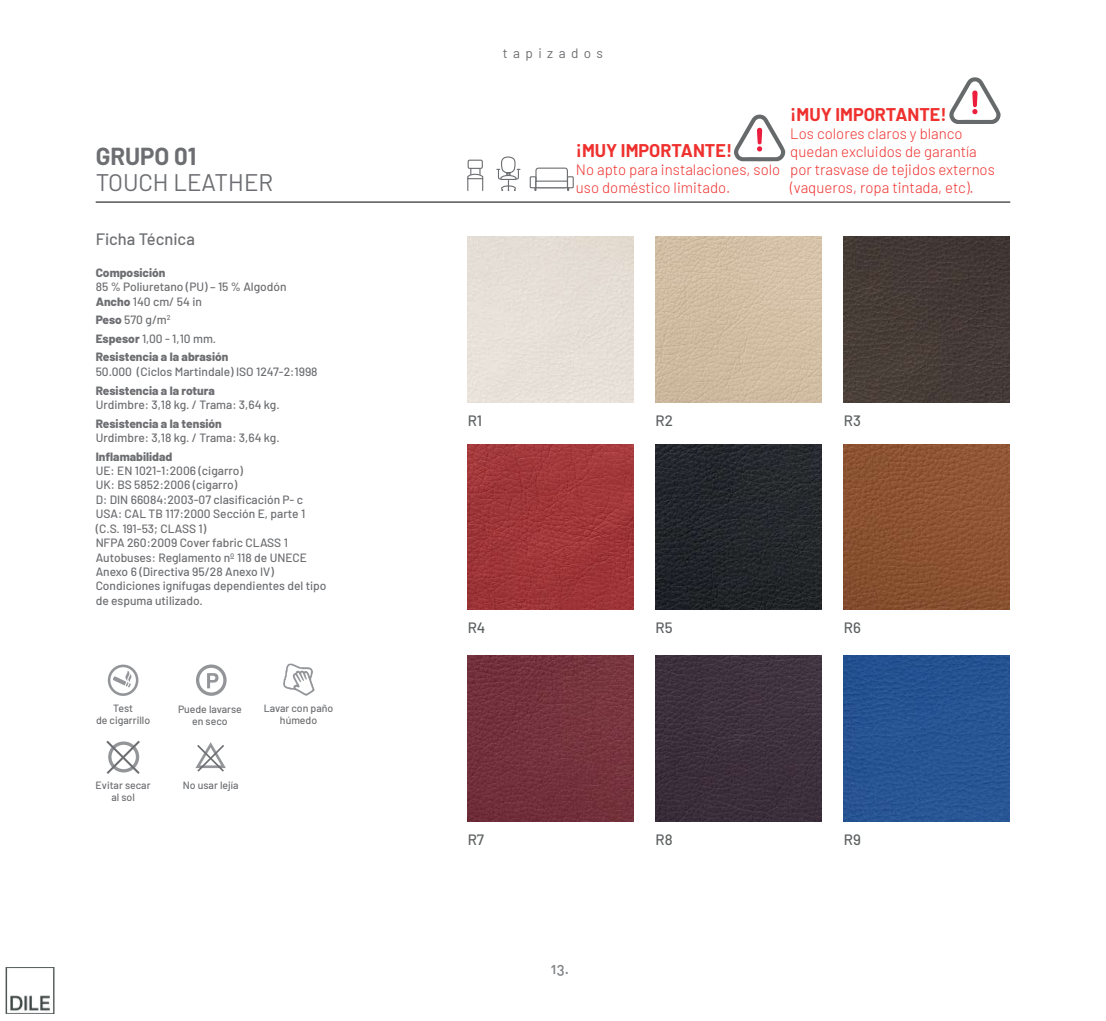
<style>
.page{position:relative;width:1106px;height:1021px;background:#fff}
.page>*{position:absolute;margin:0;border:0;box-sizing:border-box;transform-origin:0 0}
.t1{font:24px "Barlow";color:#6d6e71}
.t2{font:700 24px "Barlow";color:#6d6e71}
.t3{font:700 18px "Barlow";color:#ee312e}
.t4{font:500 16.5px "Barlow";color:#6d6e71}
.t5{font:300 15px/18px "Barlow";color:#ee312e}
.t6{font:500 15px "Barlow";color:#5d6061}
.t7{font:15px "DIN Medium Alternate";color:#808285}
.t8{font:13.5px "Barlow";letter-spacing:.4em;color:#6d6e71}
.t9{font:500 12px/14.4px "Barlow";color:#6d6e71}
.t10{font:800 12px/18.6px "Barlow";color:#6d6e71}
.t11{font:500 10.5px/12px "Barlow";color:#6d6e71;text-align:center}
.s1{font-weight:800}
.s2{font-weight:500}
</style>
<div class="page">
<svg style="left:196px;top:664px;width:31px;height:31px"></svg>
<img style="left:467px;top:655px;width:166px;height:166px">
<img style="left:467px;top:444px;width:166px;height:166px">
<img style="left:655px;top:655px;width:166px;height:166px">
<img style="left:655px;top:236px;width:166px;height:166px">
<img style="left:844px;top:236px;width:165px;height:166px">
<img style="left:655px;top:444px;width:166px;height:166px">
<img style="left:844px;top:444px;width:165px;height:166px">
<svg style="left:108px;top:664px;width:30px;height:32px"></svg>
<svg style="left:195px;top:742px;width:31px;height:29px"></svg>
<hr style="left:96px;top:202px;width:914px;height:1px;background:#000">
<svg style="left:497px;top:156px;width:23px;height:35px"></svg>
<div style="left:535px;top:167px;width:33px;height:21px;border:1px solid #6d6e71;border-radius:3px"></div>
<div style="left:567px;top:176px;width:7px;height:12px;border:1px solid #6d6e71"></div>
<div style="left:529px;top:176px;width:7px;height:12px;border:1px solid #6d6e71"></div>
<div style="left:535px;top:180px;width:33px;height:8px;background:#fff;border:1px solid #6d6e71"></div>
<svg style="left:467px;top:169px;width:17px;height:21px"></svg>
<div style="left:467px;top:160px;width:16px;height:9px;border:1px solid #6d6e71"></div>
<svg style="left:106px;top:740px;width:34px;height:34px"></svg>
<svg style="left:283px;top:663px;width:32px;height:33px"></svg>
<div style="left:844px;top:655px;width:165px;height:166px;background:#265492"></div>
<svg style="left:734px;top:115px;width:51px;height:46px"></svg>
<svg style="left:949px;top:77px;width:51px;height:47px"></svg>
<img style="left:6px;top:967px;width:48px;height:46px">
<h1 class="t2" style="left:96px;top:139px;width:102px">GRUPO 01</h1>
<h1 class="t1" style="left:96px;top:165px;width:179px">TOUCH LEATHER</h1>
<h3 class="t4" style="left:96px;top:227px;width:101px">Ficha Técnica</h3>
<p class="t10" style="left:96px;top:262px;width:71px">Composición</p>
<p class="t9" style="left:96px;top:278px;width:192px">85 % Poliuretano (PU) – 15 % Algodón<br><span class="s1">Ancho</span> 140 cm/ 54 in</p>
<p class="t10" style="left:96px;top:309px;width:134px">Peso <span class="s2">570 g/m</span><sup>2<br></sup>Espesor <span class="s2">1,00 - 1,10 mm.<br></span>Resistencia a la abrasión</p>
<p class="t9" style="left:96px;top:363px;width:223px">50.000 (Ciclos Martindale) ISO 1247-2:1998</p>
<p class="t10" style="left:96px;top:380px;width:121px">Resistencia a la rotura</p>
<p class="t9" style="left:96px;top:396px;width:185px">Urdimbre: 3,18 kg. / Trama: 3,64 kg.</p>
<p class="t10" style="left:96px;top:413px;width:128px">Resistencia a la tensión</p>
<p class="t9" style="left:96px;top:429px;width:185px">Urdimbre: 3,18 kg. / Trama: 3,64 kg.</p>
<p class="t10" style="left:96px;top:446px;width:78px">Inflamabilidad</p>
<p class="t9" style="left:96px;top:462px;width:232px">UE: EN 1021-1:2006 (cigarro)<br>UK: BS 5852:2006 (cigarro)<br>D: DIN 66084:2003-07 clasificación P- c USA: CAL TB 117:2000 Sección E, parte 1 (C.S. 191-53; CLASS 1)<br>NFPA 260:2009 Cover fabric CLASS 1<br>Autobuses: Reglamento nº 118 de UNECE Anexo 6 (Directiva 95/28 Anexo IV)<br>Condiciones ignífugas dependientes del tipo de espuma utilizado.</p>
<p class="t11" style="left:96px;top:701px;width:56px">Test<br>de cigarrillo</p>
<p class="t11" style="left:178px;top:702px;width:65px">Puede lavarse en seco</p>
<p class="t11" style="left:96px;top:778px;width:56px">Evitar secar</p>
<p class="t11" style="left:183px;top:778px;width:57px">No usar lejía</p>
<p class="t11" style="left:111px;top:790px;width:25px">al sol</p>
<p class="t11" style="left:264px;top:701px;width:71px">Lavar con paño húmedo</p>
<p class="t8" style="left:503px;top:43px;width:102px">tapizados</p>
<h2 class="t3" style="left:576px;top:137px;width:158px">¡MUY IMPORTANTE!</h2>
<p class="t5" style="left:576px;top:159px;width:206px">No apto para instalaciones, solo uso doméstico limitado.</p>
<h2 class="t3" style="left:790px;top:101px;width:158px">¡MUY IMPORTANTE!</h2>
<p class="t5" style="left:790px;top:123px;width:206px">Los colores claros y blanco quedan excluidos de garantía por trasvase de tejidos externos (vaqueros, ropa tintada, etc).</p>
<p class="t6" style="left:655px;top:409px;width:19px">R2</p>
<p class="t6" style="left:467px;top:409px;width:16px">R1</p>
<p class="t6" style="left:844px;top:409px;width:19px">R3</p>
<p class="t6" style="left:467px;top:616px;width:19px">R4</p>
<p class="t6" style="left:655px;top:616px;width:19px">R5</p>
<p class="t6" style="left:844px;top:616px;width:19px">R6</p>
<p class="t6" style="left:467px;top:828px;width:18px">R7</p>
<p class="t7" style="left:550px;top:958px;width:20px">13.</p>
<p class="t6" style="left:655px;top:828px;width:19px">R8</p>
<p class="t6" style="left:844px;top:828px;width:19px">R9</p>
</div>
